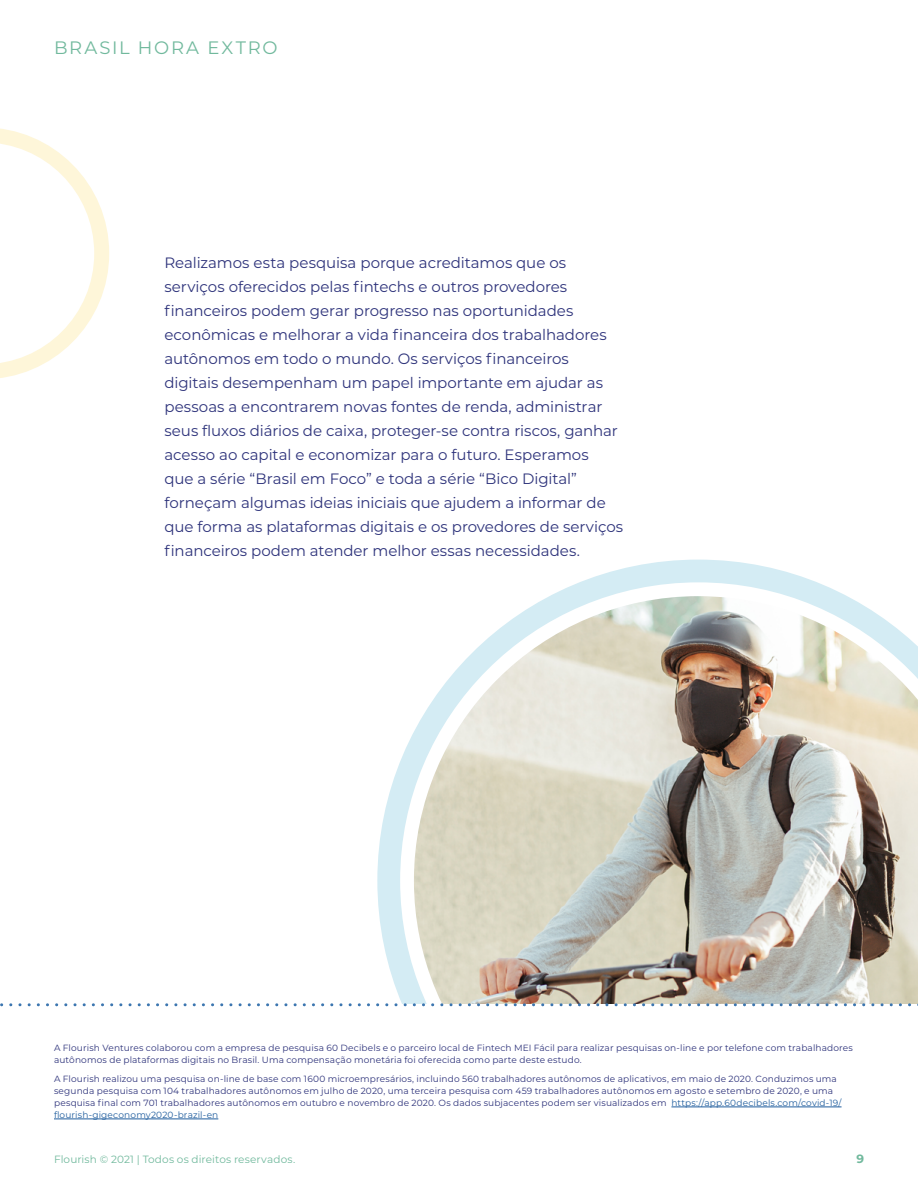
<style>
.page{position:relative;width:918px;height:1188px;background:#fff}
.page>*{position:absolute;margin:0;border:0;box-sizing:border-box;transform-origin:0 0}
.t1{font:18px "Montserrat";letter-spacing:.095em;color:#71b99d}
.t2{font:15px/24px "Montserrat";letter-spacing:-.005em;color:#2e337b}
.t3{font:700 12px "Montserrat";color:#71b99d}
.t4{font:10.5px "Montserrat";letter-spacing:.01em;color:#71b99d}
.t5{font:9px/12px "Montserrat";letter-spacing:.015em;color:#2e337b}
.s1{color:#215e9e}
</style>
<div class="page">
<svg style="left:377px;top:560px;width:541px;height:443px"></svg>
<hr style="left:671px;top:1107px;width:171px;height:1px;background:#215e9e">
<hr style="left:54px;top:1119px;width:164px;height:1px;background:#215e9e">
<svg style="left:0;top:128px;width:109px;height:250px"></svg>
<svg style="left:0;top:1003px;width:918px;height:3px"></svg>
<h1 class="t1" style="left:54px;top:35px;width:225px">BRASIL HORA EXTRO</h1>
<p class="t2" style="left:164px;top:250px;width:460px">Realizamos esta pesquisa porque acreditamos que os serviços oferecidos pelas fintechs e outros provedores financeiros podem gerar progresso nas oportunidades econômicas e melhorar a vida financeira dos trabalhadores autônomos em todo o mundo. Os serviços financeiros digitais desempenham um papel importante em ajudar as pessoas a encontrarem novas fontes de renda, administrar seus fluxos diários de caixa, proteger-se contra riscos, ganhar acesso ao capital e economizar para o futuro. Esperamos<br>que a série “Brasil em Foco” e toda a série “Bico Digital” forneçam algumas ideias iniciais que ajudem a informar de que forma as plataformas digitais e os provedores de serviços financeiros podem atender melhor essas necessidades.</p>
<p class="t5" style="left:54px;top:1042px;width:800px">A Flourish Ventures colaborou com a empresa de pesquisa 60 Decibels e o parceiro local de Fintech MEI Fácil para realizar pesquisas on-line e por telefone com trabalhadores autônomos de plataformas digitais no Brasil. Uma compensação monetária foi oferecida como parte deste estudo.</p>
<p class="t5" style="left:54px;top:1072px;width:789px">A Flourish realizou uma pesquisa on-line de base com 1600 microempresários, incluindo 560 trabalhadores autônomos de aplicativos, em maio de 2020. Conduzimos uma segunda pesquisa com 104 trabalhadores autônomos em julho de 2020, uma terceira pesquisa com 459 trabalhadores autônomos em agosto e setembro de 2020, e uma pesquisa final com 701 trabalhadores autônomos em outubro e novembro de 2020. Os dados subjacentes podem ser visualizados em <span class="s1">https://app.60decibels.com/covid-19/ flourish-gigeconomy2020-brazil-en</span></p>
<p class="t4" style="left:54px;top:1152px;width:243px">Flourish © 2021 | Todos os direitos reservados.</p>
<h3 class="t3" style="left:856px;top:1150px;width:9px">9</h3>
</div>
